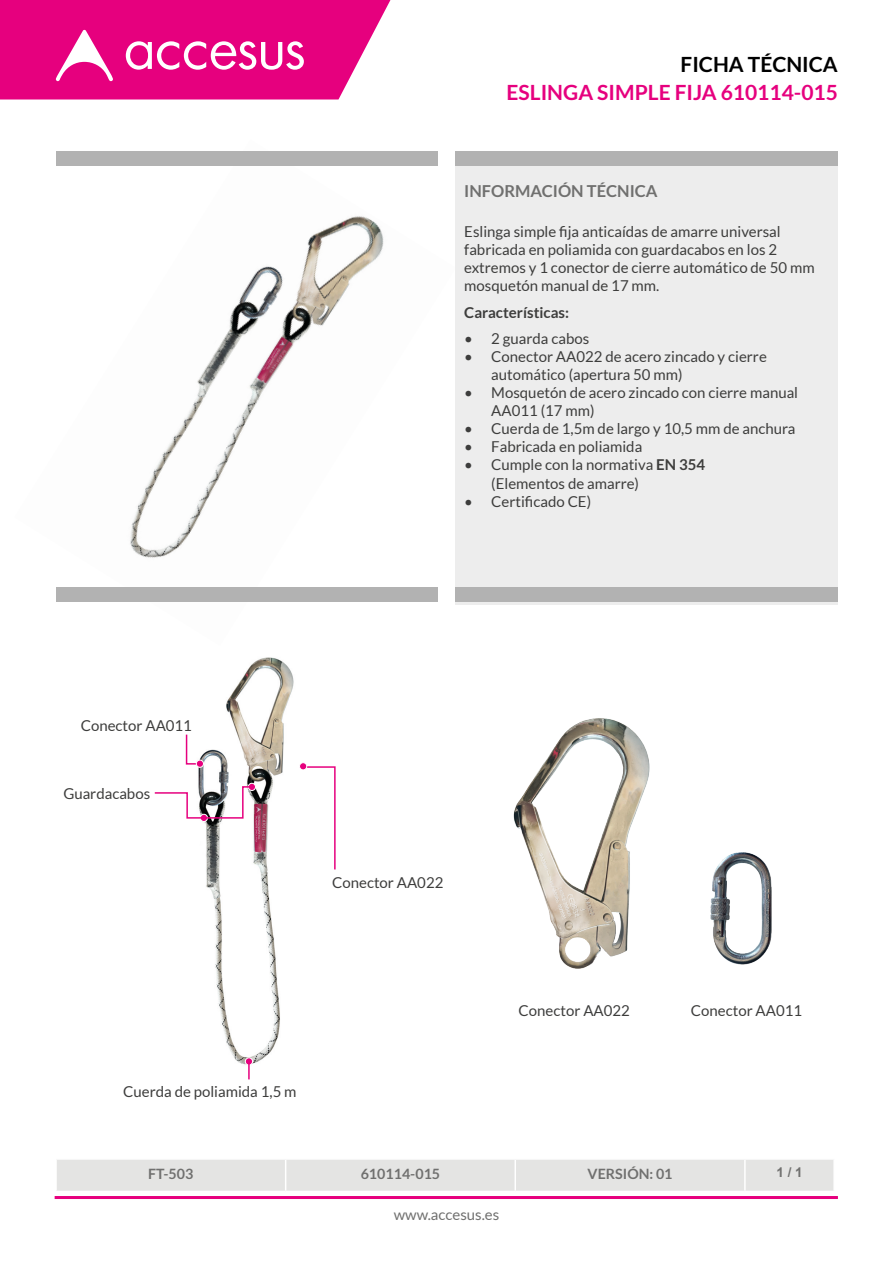
<style>
.page{position:relative;width:893px;height:1263px;background:#fff}
.page>*{position:absolute;margin:0;border:0;box-sizing:border-box;transform-origin:0 0}
.H2_14_LATO_BOLD{font:700 21px "Lato";color:#e6007e}
.H2_14_LATO_BOLD-2{font:700 21px "Lato";color:#000}
.H4_12_LATO_MAYUSCULA{font:700 16.5px "Lato";color:#70706f}
.Párrafo{font:15px/18px "Lato";color:#3d3d3c}
.Párrafo-2{font:700 15px "Lato";color:#3d3d3c}
.t1{font:15px "Lato";color:#70706f}
.TABLA_9_5_pts_lato_r{font:700 14.25px "Lato";color:#70706f}
.Texto_pie_de_pagina{font:700 13.5px "Arial";color:#70706f}
.s1{font-weight:700}
</style>
<div class="page">
<svg style="left:0;top:0;width:391px;height:99px;background:#e9238f"></svg>
<hr style="left:55px;top:1196px;width:783px;height:3px;background:#e6007e">
<img style="left:56px;top:151px;width:400px;height:454px">
<img style="left:198px;top:657px;width:96px;height:423px">
<div style="left:455px;top:166px;width:383px;height:438px;background:#ededed"></div>
<div style="left:455px;top:152px;width:383px;height:14px;background:#b2b2b2"></div>
<div style="left:56px;top:152px;width:381px;height:14px;background:#b2b2b2"></div>
<div style="left:455px;top:587px;width:383px;height:14px;background:#b2b2b2"></div>
<div style="left:56px;top:587px;width:381px;height:14px;background:#b2b2b2"></div>
<div style="left:57px;top:1160px;width:776px;height:31px;background:#e4e4e3"></div>
<hr style="left:285px;top:1160px;width:1px;height:31px;background:#fff">
<hr style="left:514px;top:1160px;width:2px;height:31px;background:#fff">
<hr style="left:744px;top:1160px;width:2px;height:31px;background:#fff">
<div style="left:248px;top:783px;width:8px;height:8px;border:1px solid #fff;border-radius:50%"></div>
<div style="left:200px;top:814px;width:7px;height:7px;background:#e6007e;border-radius:50%"></div>
<div style="left:200px;top:814px;width:8px;height:8px;border:1px solid #fff;border-radius:50%"></div>
<div style="left:245px;top:1058px;width:8px;height:7px;background:#e6007e;border-radius:50%"></div>
<div style="left:245px;top:1057px;width:8px;height:8px;border:1px solid #fff;border-radius:50%"></div>
<svg style="left:248px;top:1063px;width:2px;height:16px"></svg>
<svg style="left:305px;top:766px;width:31px;height:104px"></svg>
<svg style="left:154px;top:785px;width:100px;height:34px"></svg>
<img style="left:513px;top:718px;width:137px;height:251px">
<img style="left:710px;top:852px;width:62px;height:113px">
<svg style="left:185px;top:733px;width:16px;height:32px"></svg>
<div style="left:196px;top:760px;width:8px;height:7px;background:#e6007e;border-radius:50%"></div>
<div style="left:196px;top:760px;width:8px;height:8px;border:1px solid #fff;border-radius:50%"></div>
<div style="left:300px;top:763px;width:7px;height:7px;background:#e6007e;border-radius:50%"></div>
<div style="left:299px;top:762px;width:8px;height:8px;border:1px solid #fff;border-radius:50%"></div>
<p class="H2_14_LATO_BOLD-2" style="left:680px;top:52px;width:159px">FICHA TÉCNICA</p>
<p class="H2_14_LATO_BOLD" style="left:507px;top:80px;width:333px">ESLINGA SIMPLE FIJA 610114-015</p>
<p class="H4_12_LATO_MAYUSCULA" style="left:464px;top:182px;width:195px">INFORMACIÓN TÉCNICA</p>
<p class="Párrafo" style="left:464px;top:223px;width:352px">Eslinga simple fija anticaídas de amarre universal fabricada en poliamida con guardacabos en los 2 extremos y 1 conector de cierre automático de 50 mm mosquetón manual de 17 mm.</p>
<p class="Párrafo-2" style="left:464px;top:304px;width:106px">Características:</p>
<p class="Párrafo" style="left:464px;top:330px;width:126px">• 2 guarda cabos</p>
<p class="Párrafo" style="left:491px;top:348px;width:277px;text-indent:-27px">• Conector AA022 de acero zincado y cierre automático (apertura 50 mm)</p>
<p class="Párrafo" style="left:491px;top:384px;width:308px;text-indent:-27px">• Mosquetón de acero zincado con cierre manual<br>AA011 (17 mm)</p>
<p class="Párrafo" style="left:464px;top:420px;width:333px">• Cuerda de 1,5m de largo y 10,5 mm de anchura</p>
<p class="Párrafo" style="left:464px;top:438px;width:180px">• Fabricada en poliamida</p>
<p class="Párrafo" style="left:491px;top:456px;width:215px;text-indent:-27px">• Cumple con la normativa <span class="s1">EN 354 </span>(Elementos de amarre)</p>
<p class="Párrafo" style="left:464px;top:492px;width:128px">• Certificado CE)</p>
<p class="Párrafo" style="left:81px;top:717px;width:113px">Conector AA011</p>
<p class="Párrafo" style="left:63px;top:784px;width:88px">Guardacabos</p>
<p class="Párrafo" style="left:332px;top:873px;width:113px">Conector AA022</p>
<p class="Párrafo" style="left:123px;top:1082px;width:175px">Cuerda de poliamida 1,5 m</p>
<p class="Párrafo" style="left:519px;top:1001px;width:113px">Conector AA022</p>
<p class="Párrafo" style="left:691px;top:1001px;width:113px">Conector AA011</p>
<p class="TABLA_9_5_pts_lato_r" style="left:148px;top:1165px;width:47px">FT-503</p>
<p class="TABLA_9_5_pts_lato_r" style="left:361px;top:1165px;width:81px">610114-015</p>
<p class="TABLA_9_5_pts_lato_r" style="left:588px;top:1165px;width:86px">VERSIÓN: 01</p>
<p class="Texto_pie_de_pagina" style="left:776px;top:1163px;width:28px">1 / 1</p>
<p class="t1" style="left:394px;top:1206px;width:107px">www.accesus.es</p>
</div>
